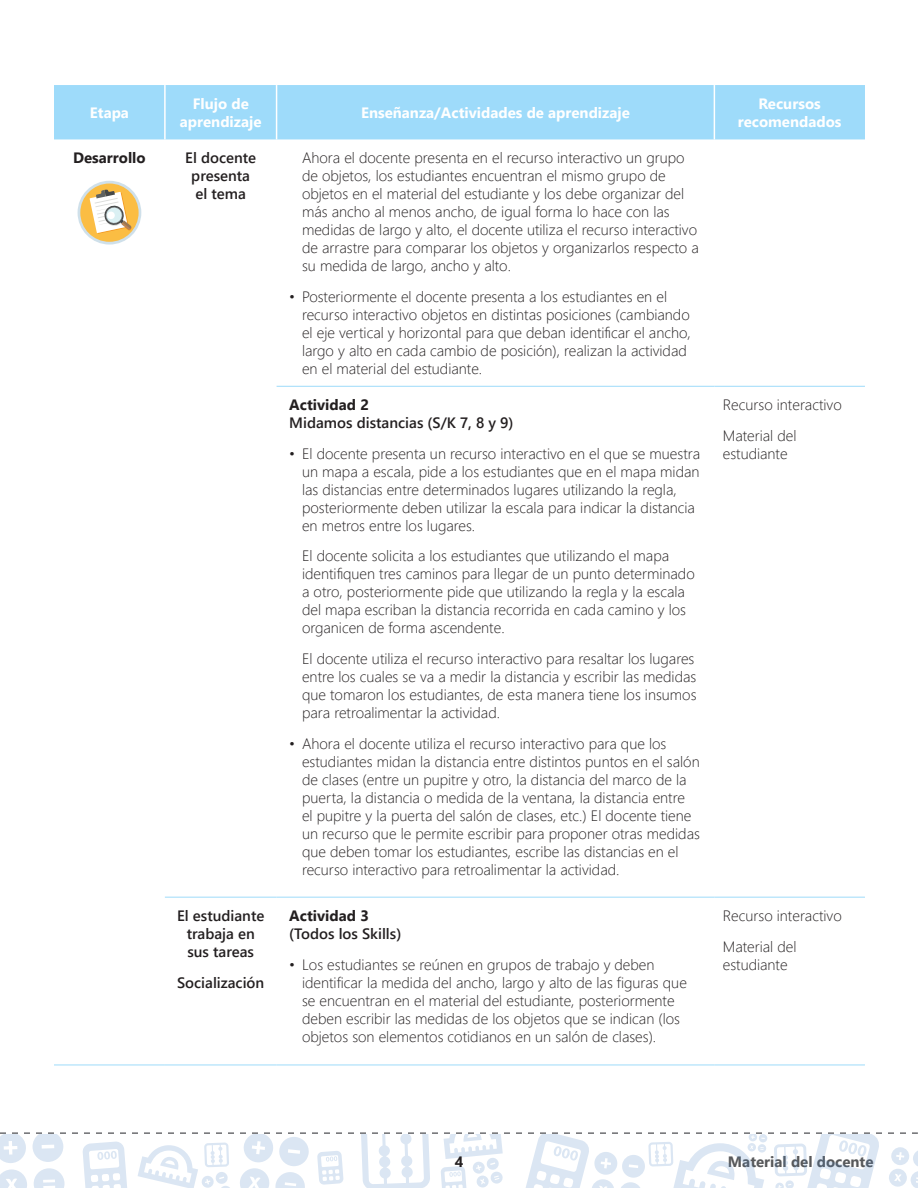
<style>
.page{position:relative;width:918px;height:1188px;background:#fff}
.page>*{position:absolute;margin:0;border:0;box-sizing:border-box;transform-origin:0 0}
.t1{font:300 15px/18px "Segoe UI";color:#231f20}
.t2{font:600 15px/18px "Segoe UI";color:#231f20;text-align:center}
.t3{font:700 15px/18px "Segoe UI";color:#fff;text-align:center}
.t4{font:700 15px "Segoe UI";color:#231f20}
.t5{font:700 15px "Segoe UI";color:#57585a}
</style>
<div class="page">
<svg style="left:0;top:1132px;width:918px;height:56px"></svg>
<div style="left:54px;top:85px;width:811px;height:54px;background:#9edbfa"></div>
<hr style="left:164px;top:85px;width:2px;height:54px;background:#fff">
<hr style="left:276px;top:85px;width:1px;height:54px;background:#fff">
<hr style="left:714px;top:85px;width:1px;height:54px;background:#fff">
<hr style="left:54px;top:1065px;width:111px;height:1px;background:#9edbfa">
<hr style="left:165px;top:1065px;width:112px;height:1px;background:#9edbfa">
<hr style="left:277px;top:386px;width:437px;height:1px;background:#9edbfa">
<hr style="left:714px;top:386px;width:151px;height:1px;background:#9edbfa">
<hr style="left:277px;top:897px;width:437px;height:1px;background:#9edbfa">
<hr style="left:714px;top:897px;width:151px;height:1px;background:#9edbfa">
<hr style="left:165px;top:897px;width:112px;height:1px;background:#9edbfa">
<hr style="left:277px;top:1065px;width:437px;height:1px;background:#9edbfa">
<hr style="left:714px;top:1065px;width:151px;height:1px;background:#9edbfa">
<svg style="left:78px;top:181px;width:63px;height:64px"></svg>
<div style="left:80px;top:184px;width:59px;height:58px;background:#fbbd43;border-radius:50%"></div>
<svg style="left:90px;top:189px;width:42px;height:45px"></svg>
<p class="t3" style="left:90px;top:103px;width:41px">Etapa</p>
<p class="t3" style="left:180px;top:94px;width:83px">Flujo de aprendizaje</p>
<p class="t3" style="left:361px;top:103px;width:270px">Enseñanza/Actividades de aprendizaje</p>
<p class="t3" style="left:738px;top:94px;width:105px">Recursos recomendados</p>
<p class="t4" style="left:73px;top:145px;width:74px">Desarrollo</p>
<p class="t2" style="left:185px;top:148px;width:72px">El docente presenta el tema</p>
<p class="t1" style="left:302px;top:148px;width:398px">Ahora el docente presenta en el recurso interactivo un grupo de objetos, los estudiantes encuentran el mismo grupo de objetos en el material del estudiante y los debe organizar del más ancho al menos ancho, de igual forma lo hace con las medidas de largo y alto, el docente utiliza el recurso interactivo de arrastre para comparar los objetos y organizarlos respecto a su medida de largo, ancho y alto.</p>
<p class="t1" style="left:302px;top:287px;width:390px;text-indent:-13px">• Posteriormente el docente presenta a los estudiantes en el recurso interactivo objetos en distintas posiciones (cambiando el eje vertical y horizontal para que deban identificar el ancho, largo y alto en cada cambio de posición), realizan la actividad en el material del estudiante.</p>
<p class="t4" style="left:289px;top:393px;width:81px">Actividad 2</p>
<p class="t2" style="left:289px;top:413px;width:226px">Midamos distancias (S/K 7, 8 y 9)</p>
<p class="t1" style="left:302px;top:444px;width:400px;text-indent:-13px">• El docente presenta un recurso interactivo en el que se muestra un mapa a escala, pide a los estudiantes que en el mapa midan las distancias entre determinados lugares utilizando la regla, posteriormente deben utilizar la escala para indicar la distancia en metros entre los lugares.</p>
<p class="t1" style="left:302px;top:546px;width:394px">El docente solicita a los estudiantes que utilizando el mapa identifiquen tres caminos para llegar de un punto determinado a otro, posteriormente pide que utilizando la regla y la escala del mapa escriban la distancia recorrida en cada camino y los organicen de forma ascendente.</p>
<p class="t1" style="left:302px;top:649px;width:396px">El docente utiliza el recurso interactivo para resaltar los lugares entre los cuales se va a medir la distancia y escribir las medidas que tomaron los estudiantes, de esta manera tiene los insumos para retroalimentar la actividad.</p>
<p class="t1" style="left:302px;top:734px;width:399px;text-indent:-13px">• Ahora el docente utiliza el recurso interactivo para que los estudiantes midan la distancia entre distintos puntos en el salón de clases (entre un pupitre y otro, la distancia del marco de la puerta, la distancia o medida de la ventana, la distancia entre<br>el pupitre y la puerta del salón de clases, etc.) El docente tiene un recurso que le permite escribir para proponer otras medidas que deben tomar los estudiantes, escribe las distancias en el recurso interactivo para retroalimentar la actividad.</p>
<p class="t1" style="left:723px;top:389px;width:120px;line-height:30.8px">Recurso interactivo<br>Material del</p>
<p class="t1" style="left:723px;top:444px;width:66px">estudiante</p>
<p class="t2" style="left:177px;top:906px;width:89px">El estudiante trabaja en sus tareas</p>
<p class="t2" style="left:177px;top:973px;width:89px">Socialización</p>
<p class="t4" style="left:289px;top:903px;width:81px">Actividad 3</p>
<p class="t2" style="left:289px;top:924px;width:114px">(Todos los Skills)</p>
<p class="t1" style="left:302px;top:955px;width:386px;text-indent:-13px">• Los estudiantes se reúnen en grupos de trabajo y deben identificar la medida del ancho, largo y alto de las figuras que se encuentran en el material del estudiante, posteriormente deben escribir las medidas de los objetos que se indican (los objetos son elementos cotidianos en un salón de clases).</p>
<p class="t1" style="left:723px;top:899px;width:120px;line-height:30.8px">Recurso interactivo<br>Material del</p>
<p class="t1" style="left:723px;top:955px;width:66px">estudiante</p>
<p class="t4" style="left:455px;top:1150px;width:10px">4</p>
<p class="t5" style="left:728px;top:1149px;width:147px">Material del docente</p>
</div>
